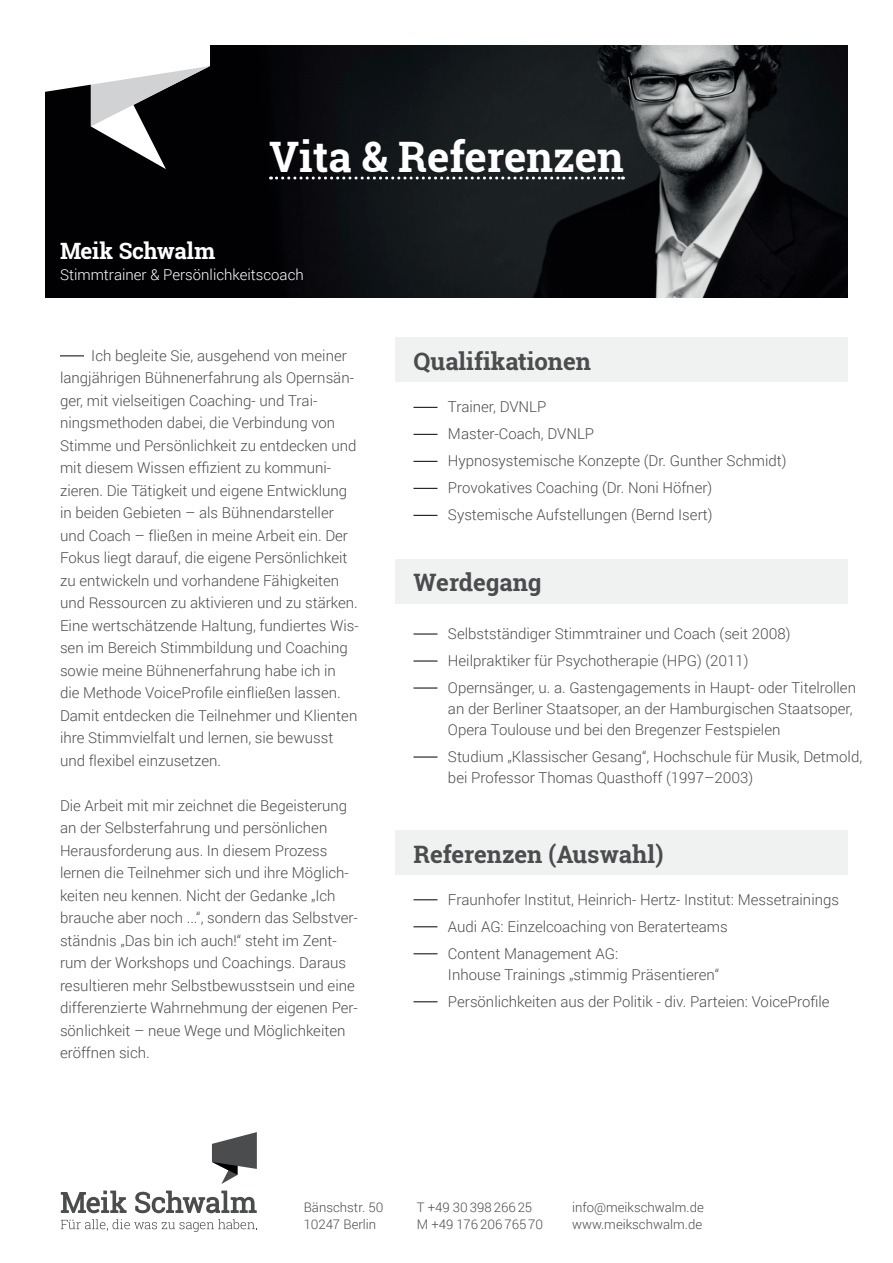
<style>
.page{position:relative;width:893px;height:1263px;background:#fff}
.page>*{position:absolute;margin:0;border:0;box-sizing:border-box;transform-origin:0 0}
.t1{font:700 42px "Roboto Slab";color:#fff}
.t2{font:700 24px "Roboto Slab";color:#4b4c4d}
.t3{font:700 22.5px "Roboto Slab";letter-spacing:-.02em;color:#fff}
.t4{font:300 15px/22.5px "Roboto";color:#4b4c4d}
.t5{font:300 15px "Roboto";color:#fff}
.t6{font:300 13.2px/17px "Roboto";color:#4b4c4d}
</style>
<div class="page">
<img style="left:45px;top:45px;width:803px;height:252px">
<svg style="left:271px;top:177px;width:352px;height:3px"></svg>
<div style="left:395px;top:559px;width:453px;height:44px;background:#f0f2f2"></div>
<div style="left:395px;top:338px;width:453px;height:44px;background:#f0f2f2"></div>
<svg style="left:60px;top:355px;width:24px;height:1px"></svg>
<svg style="left:413px;top:407px;width:24px;height:1px"></svg>
<svg style="left:413px;top:434px;width:24px;height:1px"></svg>
<svg style="left:413px;top:461px;width:24px;height:1px"></svg>
<svg style="left:413px;top:488px;width:24px;height:1px"></svg>
<svg style="left:413px;top:515px;width:24px;height:1px"></svg>
<svg style="left:413px;top:634px;width:24px;height:1px"></svg>
<svg style="left:413px;top:661px;width:24px;height:1px"></svg>
<svg style="left:413px;top:688px;width:24px;height:1px"></svg>
<svg style="left:413px;top:757px;width:24px;height:1px"></svg>
<svg style="left:45px;top:45px;width:165px;height:124px"></svg>
<svg style="left:61px;top:1219px;width:196px;height:13px"></svg>
<svg style="left:61px;top:1190px;width:196px;height:23px"></svg>
<svg style="left:212px;top:1132px;width:45px;height:52px"></svg>
<div style="left:395px;top:830px;width:453px;height:44px;background:#f0f2f2"></div>
<svg style="left:413px;top:899px;width:24px;height:1px"></svg>
<svg style="left:413px;top:926px;width:24px;height:1px"></svg>
<svg style="left:413px;top:953px;width:24px;height:1px"></svg>
<svg style="left:413px;top:1001px;width:24px;height:1px"></svg>
<h1 class="t1" style="left:269px;top:128px;width:356px">Vita &amp; Referenzen</h1>
<h3 class="t3" style="left:60px;top:236px;width:157px">Meik Schwalm</h3>
<p class="t5" style="left:60px;top:264px;width:245px">Stimmtrainer &amp; Persönlichkeitscoach</p>
<p class="t4" style="left:60px;top:344px;width:300px;text-indent:31px">Ich begleite Sie, ausgehend von meiner langjährigen Bühnenerfahrung als Opernsän&shy;ger, mit vielseitigen Coaching- und Trai&shy;ningsmethoden dabei, die Verbindung von Stimme und Persönlichkeit zu entdecken und mit diesem Wissen effizient zu kommuni&shy;zieren. Die Tätigkeit und eigene Entwicklung in beiden Gebieten – als Bühnendarsteller und Coach – fließen in meine Arbeit ein. Der Fokus liegt darauf, die eigene Persönlichkeit zu entwickeln und vorhandene Fähigkeiten und Ressourcen zu aktivieren und zu stärken.<br>Eine wertschätzende Haltung, fundiertes Wis&shy;sen im Bereich Stimmbildung und Coaching sowie meine Bühnenerfahrung habe ich in die Methode VoiceProfile einfließen lassen.<br>Damit entdecken die Teilnehmer und Klienten ihre Stimmvielfalt und lernen, sie bewusst und flexibel einzusetzen.</p>
<p class="t4" style="left:60px;top:794px;width:299px">Die Arbeit mit mir zeichnet die Begeisterung an der Selbsterfahrung und persönlichen Herausforderung aus. In diesem Prozess lernen die Teilnehmer sich und ihre Möglich&shy;keiten neu kennen. Nicht der Gedanke „Ich brauche aber noch ...“, sondern das Selbstver&shy;ständnis „Das bin ich auch!“ steht im Zent&shy;rum der Workshops und Coachings. Daraus resultieren mehr Selbstbewusstsein und eine differenzierte Wahrnehmung der eigenen Per&shy;sönlichkeit – neue Wege und Möglichkeiten eröffnen sich.</p>
<h2 class="t2" style="left:413px;top:345px;width:179px">Qualifikationen</h2>
<p class="t4" style="left:448px;top:393px;width:340px;line-height:27px">Trainer, DVNLP<br>Master-Coach, DVNLP<br>Hypnosystemische Konzepte (Dr. Gunther Schmidt)<br>Provokatives Coaching (Dr. Noni Höfner)<br>Systemische Aufstellungen (Bernd Isert)</p>
<h2 class="t2" style="left:413px;top:566px;width:130px">Werdegang</h2>
<p class="t4" style="left:448px;top:619px;width:409px;line-height:27px">Selbstständiger Stimmtrainer und Coach (seit 2008)<br>Heilpraktiker für Psychotherapie (HPG) (2011)<br>Opernsänger, u. a. Gastengagements in Haupt- oder Titelrollen</p>
<p class="t4" style="left:448px;top:697px;width:406px;line-height:21px">an der Berliner Staatsoper, an der Hamburgischen Staatsoper,<br>Opera Toulouse und bei den Bregenzer Festspielen</p>
<p class="t4" style="left:448px;top:745px;width:416px;line-height:21px">Studium „Klassischer Gesang“, Hochschule für Musik, Detmold, bei Professor Thomas Quasthoff (1997–2003)</p>
<h2 class="t2" style="left:413px;top:837px;width:251px">Referenzen (Auswahl)</h2>
<p class="t4" style="left:448px;top:885px;width:393px;line-height:27px">Fraunhofer Institut, Heinrich- Hertz- Institut: Messetrainings<br>Audi AG: Einzelcoaching von Beraterteams<br>Content Management AG:</p>
<p class="t4" style="left:448px;top:960px;width:383px;line-height:27px">Inhouse Trainings „stimmig Präsentieren“<br>Persönlichkeiten aus der Politik - div. Parteien: VoiceProfile</p>
<p class="t6" style="left:304px;top:1198px;width:81px">Bänschstr. 50<br>10247 Berlin</p>
<p class="t6" style="left:572px;top:1198px;width:133px">info@meikschwalm.de www.meikschwalm.de</p>
<p class="t6" style="left:417px;top:1198px;width:128px">T +49 30 398 266 25<br>M +49 176 206 765 70</p>
</div>
